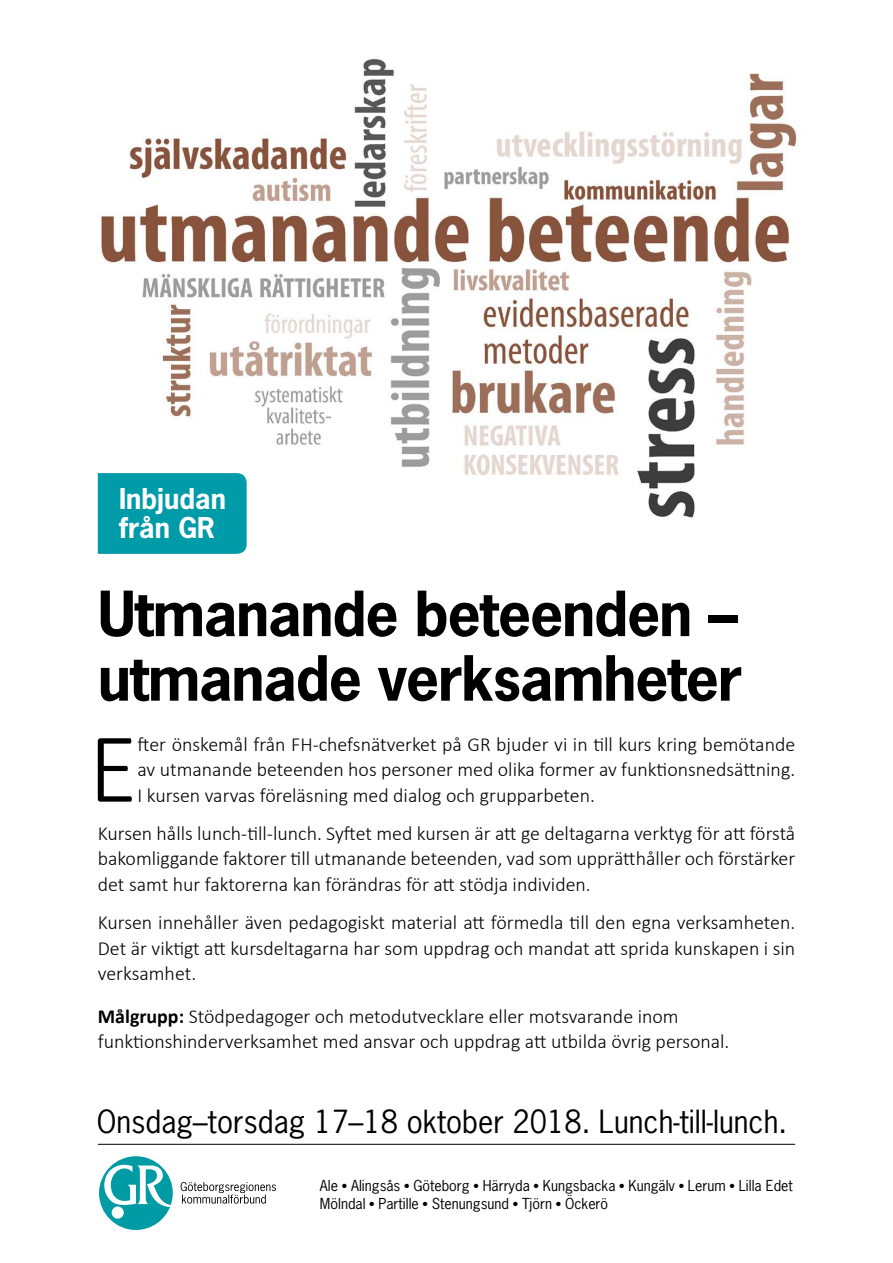
<style>
.page{position:relative;width:893px;height:1263px;background:#fff}
.page>*{position:absolute;margin:0;border:0;box-sizing:border-box;transform-origin:0 0}
.t1{font:300 100.35px "Calibri";color:#000}
.t2{font:700 58.5px/64.5px "News Gothic";letter-spacing:-.02em;color:#000}
.t3{font:30px "News Gothic";color:#000}
.t4{font:700 27px/28.5px "News Gothic";color:#fff}
.t5{font:300 19.95px/25.5px "Calibri";color:#000;text-align:justify}
.t6{font:14.25px/18.8px "News Gothic";color:#000}
.s1{font-weight:700}
</style>
<div class="page">
<svg style="left:181px;top:1182px;width:95px;height:22px"></svg>
<svg style="left:99px;top:1156px;width:74px;height:74px"></svg>
<hr style="left:98px;top:1144px;width:697px;height:1px;background:#000">
<img style="left:97px;top:58px;width:701px;height:489px">
<div style="left:98px;top:473px;width:149px;height:81px;background:#009ba9"></div>
<h3 class="t4" style="left:119px;top:484px;width:108px">Inbjudan från GR</h3>
<h2 class="t2" style="left:98px;top:581px;width:646px">Utmanande beteenden – utmanade verksamheter</h2>
<h1 class="t1" style="left:89px;top:706px;width:51px">E</h1>
<p class="t5" style="left:138px;top:731px;width:659px">fter önskemål från FH-chefsnätverket på GR bjuder vi in till kurs kring bemötande av utmanande beteenden hos personer med olika former av funktionsnedsättning.<br>I kursen varvas föreläsning med dialog och grupparbeten.</p>
<p class="t5" style="left:98px;top:820px;width:699px">Kursen hålls lunch-till-lunch. Syftet med kursen är att ge deltagarna verktyg för att förstå bakomliggande faktorer till utmanande beteenden, vad som upprätthåller och förstärker det samt hur faktorerna kan förändras för att stödja individen.</p>
<p class="t5" style="left:98px;top:910px;width:699px">Kursen innehåller även pedagogiskt material att förmedla till den egna verksamheten.<br>Det är viktigt att kursdeltagarna har som uppdrag och mandat att sprida kunskapen i sin verksamhet.</p>
<p class="t5" style="left:98px;top:1003px;width:633px"><span class="s1">Målgrupp:</span> Stödpedagoger och metodutvecklare eller motsvarande inom funktionshinderverksamhet med ansvar och uppdrag att utbilda övrig personal.</p>
<h3 class="t3" style="left:97px;top:1103px;width:692px">Onsdag–torsdag 17–18 oktober 2018. Lunch-till-lunch.</h3>
<p class="t6" style="left:320px;top:1176px;width:474px">Ale ● Alingsås ● Göteborg ● Härryda ● Kungsbacka ● Kungälv ● Lerum ● Lilla Edet<br>Mölndal ● Partille ● Stenungsund ● Tjörn ● Öckerö</p>
</div>
